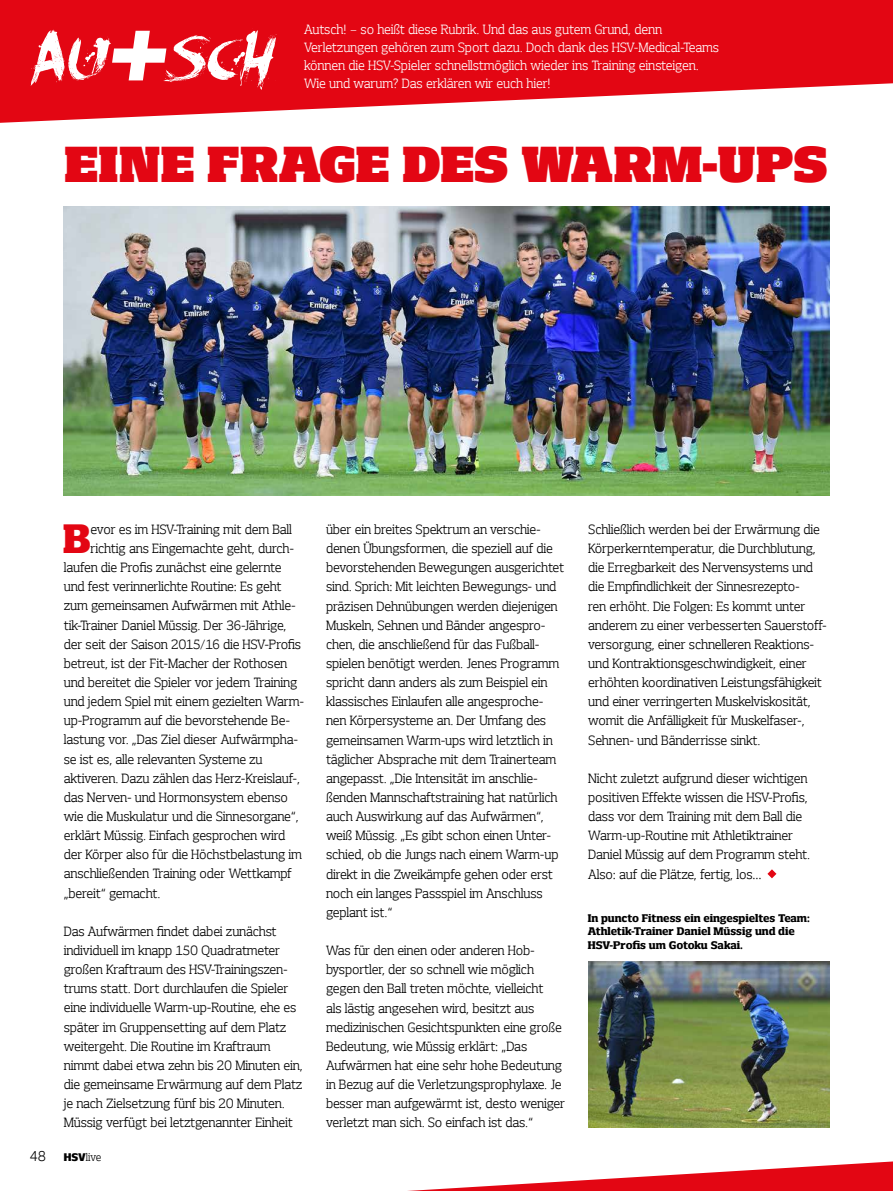
<style>
.page{position:relative;width:893px;height:1191px;background:#fff}
.page>*{position:absolute;margin:0;border:0;box-sizing:border-box;transform-origin:0 0}
.t1{font:italic 67.8px "Face Your Fears";color:#fff}
.t2{font:800 48px "Hsv Slab";color:#e30613}
.t3{font:800 39px "Hsv Slab";color:#e30613}
.t4{font:300 13.5px "Hsv Slab";color:#000}
.t5{font:300 12.75px/19.2px "Hsv Slab";letter-spacing:-.015em;color:#000}
.t6{font:300 12.75px/18px "Hsv Slab";letter-spacing:-.01em;color:#fff}
.t7{font:700 10.5px/13.5px "Hsv Slab";letter-spacing:-.005em;color:#000}
.t8{font:300 10.5px "Hsv Slab";color:#000}
.s1{font-family:"Hsv Sans";font-weight:800}
</style>
<div class="page">
<svg style="left:0;top:0;width:893px;height:123px;fill:#e30613"></svg>
<svg style="left:408px;top:1161px;width:485px;height:30px"></svg>
<svg style="left:112px;top:31px;width:54px;height:49px"></svg>
<svg style="left:767px;top:869px;width:9px;height:9px"></svg>
<img style="left:64px;top:206px;width:765px;height:289px">
<img style="left:589px;top:961px;width:240px;height:166px">
<h1 class="t1" style="left:29px;top:13px;width:243px">Au sch</h1>
<p class="t6" style="left:304px;top:21px;width:417px">Autsch! – so heißt diese Rubrik. Und das aus gutem Grund, denn Verletzungen gehören zum Sport dazu. Doch dank des HSV-Medical-Teams können die HSV-Spieler schnellstmöglich wieder ins Training einsteigen.<br>Wie und warum? Das erklären wir euch hier!</p>
<h2 class="t2" style="left:64px;top:135px;width:766px">EINE FRAGE DES WARM-UPS</h2>
<h3 class="t3" style="left:63px;top:514px;width:30px">B</h3>
<p class="t5" style="left:91px;top:520px;width:203px">evor es im HSV-Training mit dem Ball</p>
<p class="t5" style="left:91px;top:539px;width:205px">richtig ans Eingemachte geht, durch-</p>
<p class="t5" style="left:64px;top:558px;width:219px">laufen die Profis zunächst eine gelernte</p>
<p class="t5" style="left:64px;top:577px;width:219px">und fest verinnerlichte Routine: Es geht</p>
<p class="t5" style="left:64px;top:596px;width:233px">zum gemeinsamen Aufwärmen mit Athle-</p>
<p class="t5" style="left:64px;top:616px;width:224px">tik-Trainer Daniel Müssig. Der 36-Jährige,</p>
<p class="t5" style="left:64px;top:635px;width:239px">der seit der Saison 2015/16 die HSV-Profis</p>
<p class="t5" style="left:64px;top:654px;width:225px">betreut, ist der Fit-Macher der Rothosen</p>
<p class="t5" style="left:64px;top:673px;width:235px">und bereitet die Spieler vor jedem Training</p>
<p class="t5" style="left:64px;top:692px;width:242px">und jedem Spiel mit einem gezielten Warm-</p>
<p class="t5" style="left:64px;top:711px;width:228px">up-Programm auf die bevorstehende Be-</p>
<p class="t5" style="left:64px;top:730px;width:236px">lastung vor. „Das Ziel dieser Aufwärmpha-</p>
<p class="t5" style="left:64px;top:749px;width:200px">se ist es, alle relevanten Systeme zu</p>
<p class="t5" style="left:64px;top:769px;width:238px">aktiveren. Dazu zählen das Herz-Kreislauf-,</p>
<p class="t5" style="left:64px;top:788px;width:226px">das Nerven- und Hormonsystem ebenso</p>
<p class="t5" style="left:64px;top:807px;width:237px">wie die Muskulatur und die Sinnesorgane“,</p>
<p class="t5" style="left:64px;top:826px;width:223px">erklärt Müssig. Einfach gesprochen wird</p>
<p class="t5" style="left:64px;top:845px;width:240px">der Körper also für die Höchstbelastung im</p>
<p class="t5" style="left:64px;top:864px;width:229px">anschließenden Training oder Wettkampf</p>
<p class="t5" style="left:64px;top:883px;width:98px">„bereit“ gemacht.</p>
<p class="t5" style="left:64px;top:922px;width:240px">Das Aufwärmen findet dabei zunächst individuell im knapp 150 Quadratmeter großen Kraftraum des HSV-Trainingszen&shy;trums statt. Dort durchlaufen die Spieler eine individuelle Warm-up-Routine, ehe es später im Gruppensetting auf dem Platz weitergeht. Die Routine im Kraftraum nimmt dabei etwa zehn bis 20 Minuten ein, die gemeinsame Erwärmung auf dem Platz je nach Zielsetzung fünf bis 20 Minuten.<br>Müssig verfügt bei letztgenannter Einheit</p>
<p class="t4" style="left:30px;top:1148px;width:18px">48</p>
<p class="t8" style="left:64px;top:1151px;width:39px"><span class="s1">HSV</span>live</p>
<p class="t5" style="left:326px;top:520px;width:240px">über ein breites Spektrum an verschie&shy;denen Übungsformen, die speziell auf die bevorstehenden Bewegungen ausgerichtet sind. Sprich: Mit leichten Bewegungs- und präzisen Dehnübungen werden diejenigen Muskeln, Sehnen und Bänder angespro&shy;chen, die anschließend für das Fußball&shy;spielen benötigt werden. Jenes Programm spricht dann anders als zum Beispiel ein klassisches Einlaufen alle angesproche&shy;nen Körpersysteme an. Der Umfang des gemeinsamen Warm-ups wird letztlich in täglicher Absprache mit dem Trainerteam angepasst. „Die Intensität im anschlie&shy;ßenden Mannschaftstraining hat natürlich auch Auswirkung auf das Aufwärmen“, weiß Müssig. „Es gibt schon einen Unter&shy;schied, ob die Jungs nach einem Warm-up direkt in die Zweikämpfe gehen oder erst noch ein langes Passspiel im Anschluss geplant ist.“</p>
<p class="t5" style="left:326px;top:941px;width:241px">Was für den einen oder anderen Hob&shy;bysportler, der so schnell wie möglich gegen den Ball treten möchte, vielleicht<br>als lästig angesehen wird, besitzt aus medizinischen Gesichtspunkten eine große Bedeutung, wie Müssig erklärt: „Das Aufwärmen hat eine sehr hohe Bedeutung in Bezug auf die Verletzungsprophylaxe. Je besser man aufgewärmt ist, desto weniger verletzt man sich. So einfach ist das.“</p>
<p class="t5" style="left:588px;top:520px;width:240px">Schließlich werden bei der Erwärmung die Körperkerntemperatur, die Durchblutung, die Erregbarkeit des Nervensystems und die Empfindlichkeit der Sinnesrezepto-<br>ren erhöht. Die Folgen: Es kommt unter anderem zu einer verbesserten Sauerstoff&shy;versorgung, einer schnelleren Reaktions&shy;und Kontraktionsgeschwindigkeit, einer erhöhten koordinativen Leistungsfähigkeit und einer verringerten Muskelviskosität, womit die Anfälligkeit für Muskelfaser-, Sehnen- und Bänderrisse sinkt.</p>
<p class="t5" style="left:588px;top:769px;width:223px">Nicht zuletzt aufgrund dieser wichtigen positiven Effekte wissen die HSV-Profis, dass vor dem Training mit dem Ball die Warm-up-Routine mit Athletiktrainer Daniel Müssig auf dem Programm steht.<br>Also: auf die Plätze, fertig, los…</p>
<p class="t7" style="left:588px;top:911px;width:223px">In puncto Fitness ein eingespieltes Team:<br>Athletik-Trainer Daniel Müssig und die<br>HSV-Profis um Gotoku Sakai.</p>
</div>
